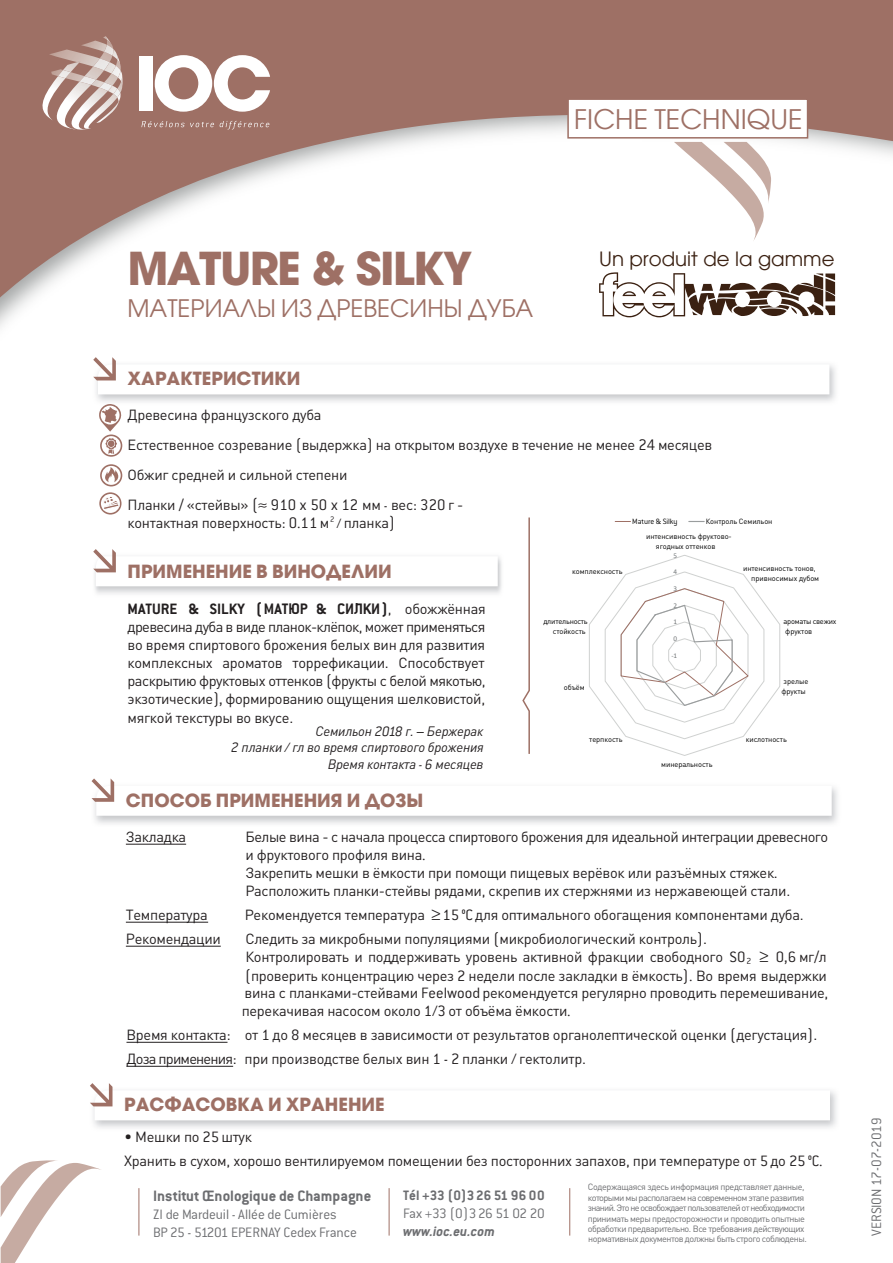
<style>
.page{position:relative;width:893px;height:1263px;background:#fff}
.page>*{position:absolute;margin:0;border:0;box-sizing:border-box;transform-origin:0 0}
.t1{font:700 45px "Avant Garde LT";letter-spacing:-.04em;color:#9e7065}
.t2{font:27px "Avant Garde LT";color:#9e7065}
.t3{font:24px "Avant Garde Gothic C";color:#9e7065}
.t4{font:19.65px "Avant Garde LT";color:#3b2112}
.t5{font:700 18px "Avant Garde Gothic ITC";color:#9e7065}
.t6{font:700 16.5px "Conduit ITC";color:#231f20}
.t7{font:700 16.5px "Conduit ITC";color:#6c6d70}
.t8{font:15px "Conduit ITC Light";letter-spacing:-.01em;color:#6c6d70}
.t9{font:700 15px "Conduit ITC";color:#6c6d70}
.t10{font:15px "Conduit ITC Light";letter-spacing:-.03em;color:#6c6d70}
.t11{font:italic 700 15px "Conduit ITC";color:#6c6d70}
.t12{font:14.55px/18px "DIN Pro";letter-spacing:-.02em;color:#231f20}
.t13{font:italic 13.5px/16.5px "DIN Pro";letter-spacing:-.015em;color:#231f20;text-align:right}
.t14{font:9px/10.4px "DIN Pro";letter-spacing:-.05em;color:#6c6d70}
.t15{font:8.7px "Conduit ITC Light";color:#231f20}
.t16{font:8.4px "Conduit ITC Light";letter-spacing:-.005em;color:#000001}
.t17{font:7.5px/10.2px "DIN Pro";letter-spacing:-.01em;color:#000001;text-align:right}
.t18{font:7.5px "DIN Pro";letter-spacing:-.035em;color:#000001}
.t19{font:7.2px "Calibri";color:#74787a}
.s1{font-family:"Conduit ITC Light";font-size:16.5px}
.s2{font-family:"Conduit ITC Light";font-size:16.8px}
.s3{font-family:"Conduit ITC Light";font-size:14.85px}
.s4{font-family:"ITC Conduit Cyrillic";font-weight:400;font-size:16.65px}
.s5{font-family:"DIN Pro";font-weight:400;font-size:14.55px}
.s6{font-family:"Conduit ITC";font-weight:300;font-size:15px}
</style>
<div class="page">
<svg style="left:0;top:0;width:893px;height:327px"></svg>
<svg style="left:1px;top:1160px;width:100px;height:103px"></svg>
<svg style="left:567px;top:59px;width:242px;height:80px"></svg>
<img style="left:49px;top:49px;width:6px;height:13px">
<img style="left:121px;top:75px;width:2px;height:54px">
<img style="left:113px;top:105px;width:8px;height:25px">
<img style="left:55px;top:36px;width:58px;height:94px">
<img style="left:93px;top:58px;width:6px;height:12px">
<img style="left:79px;top:76px;width:17px;height:9px">
<svg style="left:99px;top:36px;width:23px;height:69px;background:#c4aca5"></svg>
<img style="left:39px;top:62px;width:40px;height:59px">
<svg style="left:58px;top:70px;width:13px;height:8px"></svg>
<svg style="left:141px;top:121px;width:73px;height:6px"></svg>
<svg style="left:220px;top:121px;width:49px;height:8px"></svg>
<div style="left:139px;top:56px;width:14px;height:55px;background:#fff"></div>
<svg style="left:155px;top:55px;width:115px;height:57px"></svg>
<img style="left:674px;top:142px;width:92px;height:100px">
<img style="left:724px;top:142px;width:47px;height:62px">
<svg style="left:93px;top:357px;width:736px;height:37px"></svg>
<img style="left:94px;top:557px;width:408px;height:37px">
<svg style="left:93px;top:549px;width:405px;height:37px"></svg>
<svg style="left:92px;top:778px;width:740px;height:38px"></svg>
<svg style="left:90px;top:1083px;width:740px;height:37px"></svg>
<svg style="left:599px;top:272px;width:236px;height:45px"></svg>
<svg style="left:99px;top:492px;width:23px;height:22px"></svg>
<svg style="left:101px;top:494px;width:19px;height:19px"></svg>
<svg style="left:103px;top:496px;width:16px;height:14px"></svg>
<hr style="left:126px;top:844px;width:60px;height:1px;background:#231f20">
<hr style="left:126px;top:922px;width:82px;height:1px;background:#231f20">
<hr style="left:126px;top:946px;width:95px;height:1px;background:#231f20">
<hr style="left:126px;top:1042px;width:101px;height:1px;background:#231f20">
<hr style="left:126px;top:1066px;width:107px;height:1px;background:#231f20">
<hr style="left:139px;top:1188px;width:1px;height:47px;background:#9e7065">
<hr style="left:389px;top:1188px;width:1px;height:47px;background:#9e7065">
<hr style="left:569px;top:1188px;width:1px;height:47px;background:#9e7065">
<svg style="left:522px;top:517px;width:8px;height:237px"></svg>
<svg style="left:99px;top:404px;width:23px;height:28px"></svg>
<svg style="left:100px;top:434px;width:22px;height:23px"></svg>
<svg style="left:102px;top:436px;width:19px;height:19px"></svg>
<svg style="left:105px;top:438px;width:12px;height:17px"></svg>
<svg style="left:100px;top:464px;width:22px;height:22px"></svg>
<svg style="left:102px;top:466px;width:19px;height:19px"></svg>
<svg style="left:589px;top:555px;width:191px;height:201px"></svg>
<svg style="left:615px;top:521px;width:15px;height:1px"></svg>
<svg style="left:689px;top:521px;width:15px;height:1px"></svg>
<svg style="left:105px;top:467px;width:13px;height:15px"></svg>
<h2 class="t2" style="left:574px;top:103px;width:230px">FICHE TECHNIQUE</h2>
<h1 class="t1" style="left:128px;top:239px;width:346px">MATURE &amp; SILKY</h1>
<h3 class="t3" style="left:128px;top:294px;width:407px">МАТЕРИАЛЫ ИЗ ДРЕВЕСИНЫ ДУБА</h3>
<p class="t5" style="left:128px;top:366px;width:174px">ХАРАКТЕРИСТИКИ</p>
<h3 class="t4" style="left:599px;top:247px;width:237px">Un produit de la gamme</h3>
<p class="t12" style="left:128px;top:398px;width:586px;line-height:30px">Древесина французского дуба<br>Естественное созревание <span class="s1">(</span>выдержка<span class="s1">)</span> на открытом воздухе в течение не менее <span class="s2">24</span> месяцев Обжиг средней и сильной степени<br>Планки / «стейвы» <span class="s2">(≈ 910 x 50 x 12</span> мм <span class="s3">-</span> вес: <span class="s2">320</span> г -</p>
<p class="t12" style="left:128px;top:512px;width:269px">контактная поверхность: <span class="s2">0.11</span> м <span class="s3">/</span> планка<span class="s2">)</span></p>
<p class="t15" style="left:330px;top:514px;width:6px">2</p>
<p class="t16" style="left:632px;top:516px;width:47px">Mature &amp; Silky</p>
<p class="t17" style="left:706px;top:516px;width:68px">Контроль Семильон</p>
<p class="t17" style="left:646px;top:531px;width:87px">интенсивность фруктово-</p>
<p class="t17" style="left:656px;top:541px;width:61px">ягодных оттенков</p>
<p class="t5" style="left:128px;top:559px;width:266px">ПРИМЕНЕНИЕ В ВИНОДЕЛИИ</p>
<p class="t6" style="left:128px;top:599px;width:360px">MATURE &amp; SILKY (<span class="s4">МАТЮР</span> &amp; <span class="s4">СИЛКИ</span>)<span class="s5">, обожжённая</span></p>
<p class="t12" style="left:128px;top:616px;width:360px;text-align:justify">древесина дуба в виде планок-клёпок, может применяться во время спиртового брожения белых вин для развития комплексных ароматов торрефикации. Способствует раскрытию фруктовых оттенков <span class="s1">(</span>фрукты с белой мякотью, экзотические<span class="s1">),</span> формированию ощущения шелковистой,</p>
<p class="t12" style="left:128px;top:707px;width:167px">мягкой текстуры во вкусе.</p>
<p class="t13" style="left:231px;top:721px;width:254px">Семильон <span class="s6">2018</span> г. <span class="s6">–</span> Бержерак<br><span class="s6">2</span> планки <span class="s6">/</span> гл во время спиртового брожения<br>Время контакта <span class="s6">- 6</span> месяцев</p>
<p class="t5" style="left:126px;top:788px;width:299px">СПОСОБ ПРИМЕНЕНИЯ И ДОЗЫ</p>
<p class="t19" style="left:674px;top:550px;width:5px">5</p>
<p class="t17" style="left:572px;top:565px;width:52px">комплексность</p>
<p class="t19" style="left:674px;top:567px;width:5px">4</p>
<p class="t17" style="left:743px;top:563px;width:74px">интенсивность тонов,</p>
<p class="t17" style="left:751px;top:572px;width:69px">привносимых дубом</p>
<p class="t19" style="left:674px;top:584px;width:5px">3</p>
<p class="t19" style="left:674px;top:600px;width:5px">2</p>
<p class="t17" style="left:543px;top:615px;width:46px">длительность стойкость</p>
<p class="t19" style="left:674px;top:617px;width:5px">1</p>
<p class="t19" style="left:674px;top:634px;width:5px">0</p>
<p class="t18" style="left:783px;top:616px;width:54px">ароматы свежих</p>
<p class="t17" style="left:785px;top:625px;width:29px">фруктов</p>
<p class="t19" style="left:671px;top:650px;width:7px">-1</p>
<p class="t17" style="left:564px;top:682px;width:22px">объём</p>
<p class="t17" style="left:783px;top:676px;width:26px">зрелые</p>
<p class="t17" style="left:781px;top:686px;width:26px">фрукты</p>
<p class="t17" style="left:589px;top:734px;width:35px">терпкость</p>
<p class="t17" style="left:746px;top:734px;width:43px">кислотность</p>
<p class="t17" style="left:661px;top:758px;width:53px">минеральность</p>
<p class="t12" style="left:126px;top:827px;width:62px">Закладка</p>
<p class="t12" style="left:245px;top:827px;width:584px">Белые вина - с начала процесса спиртового брожения для идеальной интеграции древесного и фруктового профиля вина<span class="s1">.<br></span>Закрепить мешки в ёмкости при помощи пищевых верёвок или разъёмных стяжек.<br>Расположить планки-стейвы рядами, скрепив их стержнями из нержавеющей стали.</p>
<p class="t12" style="left:126px;top:905px;width:83px">Температура</p>
<p class="t12" style="left:245px;top:905px;width:560px">Рекомендуется температура <span class="s1">≥ 15 °C</span> для оптимального обогащения компонентами дуба.</p>
<p class="t12" style="left:126px;top:929px;width:97px">Рекомендации</p>
<p class="t12" style="left:245px;top:929px;width:583px">Следить за микробными популяциями <span class="s1">(</span>микробиологический контроль<span class="s1">)</span>.<br>Контролировать и поддерживать уровень активной фракции свободного <span class="s1">SO</span> <sub>2</sub> <span class="s1">≥ 0,6</span> мг/л</p>
<p class="t12" style="left:242px;top:983px;width:588px">вина с планками-стейвами <span class="s1">Feelwood</span> рекомендуется регулярно проводить перемешивание, перекачивая насосом около <span class="s1">1/3</span> от объёма ёмкости<span class="s1">.</span></p>
<p class="t12" style="left:126px;top:1022px;width:692px;line-height:24px">Время контакта: от <span class="s1">1</span> до <span class="s1">8</span> месяцев в зависимости от результатов органолептической оценки <span class="s1">(</span>дегустация<span class="s1">)</span>.<br>Доза применения: при производстве белых вин <span class="s1">1 - 2</span> планки <span class="s1">/</span> гектолитр.</p>
<p class="t12" style="left:245px;top:965px;width:584px"><span class="s1">(</span>проверить концентрацию через <span class="s1">2</span> недели после закладки в ёмкость<span class="s1">).</span> Во время выдержки</p>
<p class="t5" style="left:124px;top:1092px;width:262px">РАСФАСОВКА И ХРАНЕНИЕ</p>
<p class="t12" style="left:124px;top:1123px;width:700px;line-height:24px"><span class="s1">•</span> Мешки по <span class="s1">25</span> штук<br>Хранить в сухом, хорошо вентилируемом помещении без посторонних запахов, при температуре от <span class="s1">5</span> до <span class="s1">25 °C.</span></p>
<p class="t7" style="left:153px;top:1185px;width:220px">Institut Œnologique de Champagne</p>
<p class="t9" style="left:403px;top:1186px;width:143px">Tél +33 (0)3 26 51 96 00</p>
<p class="t11" style="left:403px;top:1222px;width:93px">www.ioc.eu.com</p>
<p class="t8" style="left:153px;top:1205px;width:185px">ZI de Mardeuil - Allée de Cumières</p>
<p class="t10" style="left:403px;top:1204px;width:143px">Fax +33 (0)3 26 51 02 20</p>
<p class="t8" style="left:153px;top:1223px;width:205px">BP 25 - 51201 EPERNAY Cedex France</p>
<p class="t14" style="left:588px;top:1181px;width:221px">Содержащаяся здесь информация представляет данные, которыми мы располагаем на современном этапе развития знаний. Это не освобождает пользователей от необходимости принимать меры предосторожности и проводить опытные обработки предварительно. Все требования действующих нормативных документов должны быть строго соблюдены.</p>
<p class="t8" style="left:867px;top:1235px;width:120px;rotate:-90deg">VERSION 17-07-2019</p>
</div>
